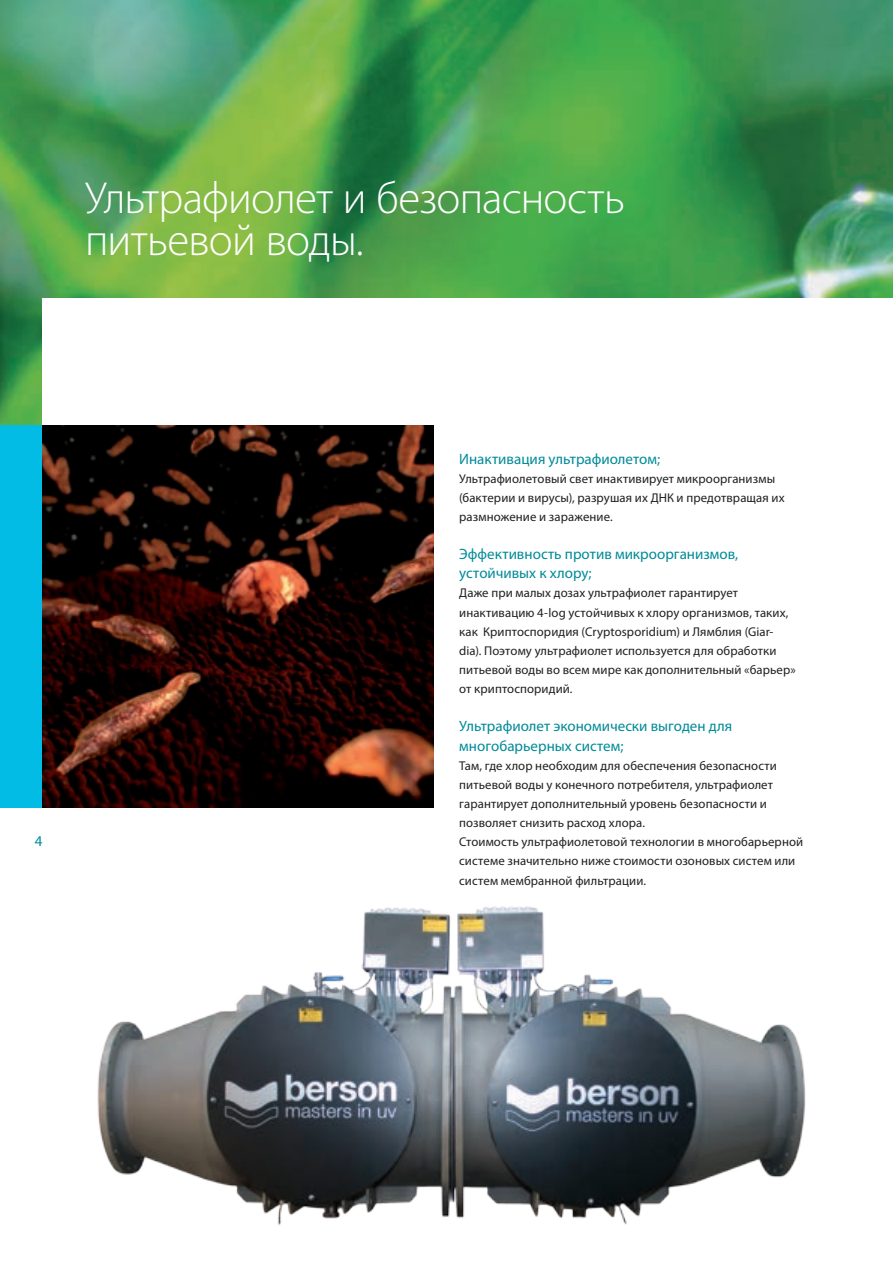
<style>
.page{position:relative;width:893px;height:1263px;background:#fff}
.page>*{position:absolute;margin:0;border:0;box-sizing:border-box;transform-origin:0 0}
.t1{font:300 45px/42.5px "Myriad Pro";letter-spacing:-.015em;color:#fff}
.t2{font:15px/19.2px "Myriad Pro";color:#008b98}
.t3{font:12.75px/19.2px "Myriad Pro";letter-spacing:.01em;color:#231f20}
</style>
<div class="page">
<img style="left:0;top:0;width:893px;height:425px">
<div style="left:0;top:425px;width:43px;height:383px;background:#02bce5"></div>
<div style="left:43px;top:298px;width:850px;height:148px;background:#fff"></div>
<img style="left:43px;top:425px;width:391px;height:383px">
<img style="left:97px;top:906px;width:709px;height:319px">
<h1 class="t1" style="left:85px;top:177px;width:541px">Ультрафиолет и безопасность питьевой воды.</h1>
<p class="t2" style="left:35px;top:832px;width:9px">4</p>
<p class="t2" style="left:459px;top:449px;width:203px">Инактивация ультрафиолетом;</p>
<p class="t3" style="left:459px;top:469px;width:327px">Ультрафиолетовый свет инактивирует микроорганизмы (бактерии и вирусы), разрушая их ДНК и предотвращая их размножение и заражение.</p>
<p class="t2" style="left:459px;top:545px;width:281px">Эффективность против микроорганизмов, устойчивых к хлору;</p>
<p class="t3" style="left:459px;top:584px;width:338px">Даже при малых дозах ультрафиолет гарантирует инактивацию 4-log устойчивых к хлору организмов, таких, как Криптоспоридия (Cryptosporidium) и Лямблия (Giar&shy;dia). Поэтому ультрафиолет используется для обработки питьевой воды во всем мире как дополнительный «барьер» от криптоспоридий.</p>
<p class="t2" style="left:459px;top:717px;width:275px">Ультрафиолет экономически выгоден для многобарьерных систем;</p>
<p class="t3" style="left:459px;top:756px;width:345px">Там, где хлор необходим для обеспечения безопасности питьевой воды у конечного потребителя, ультрафиолет гарантирует дополнительный уровень безопасности и позволяет снизить расход хлора.<br>Стоимость ультрафиолетовой технологии в многобарьерной системе значительно ниже стоимости озоновых систем или систем мембранной фильтрации.</p>
</div>
